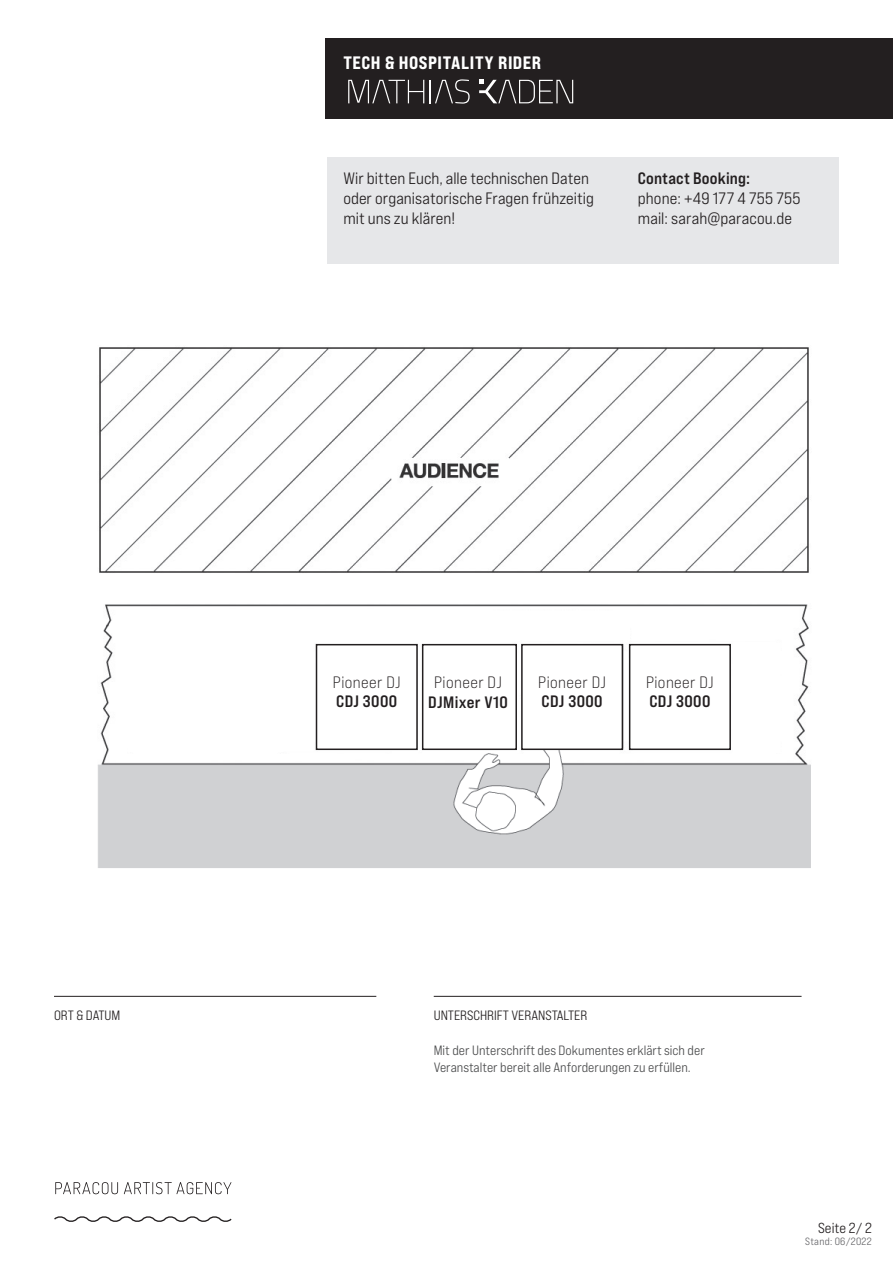
<style>
.page{position:relative;width:893px;height:1263px;background:#fff}
.page>*{position:absolute;margin:0;border:0;box-sizing:border-box;transform-origin:0 0}
.t1{font:18px "Bebas Neue Pro Exp Eb";letter-spacing:.03em;color:#fff}
.txt{font:16.5px/19.8px "Bebas Neue Pro Exp Md";letter-spacing:.005em;color:#231f20}
.t2{font:16.5px/19.8px "Bebas Neue Pro Exp Bd";letter-spacing:.025em;color:#231f20;text-align:center}
.t3{font:16.5px "Bebas Neue Pro Exp Bk";letter-spacing:.025em;color:#231f20}
.t4{font:14.55px "Bebas Neue Pro Exp Md";color:#231f20}
.t5{font:13.5px/16.2px "Bebas Neue Pro Exp Md";color:#4b4c4d}
.Paragraph_Style_2{font:13.5px "Bebas Neue Pro Exp Md";color:#231f20}
.txt-2{font:10.5px "Bebas Neue Pro Exp Md";letter-spacing:.025em;color:#636366}
.s1{font-family:"Bebas Neue Pro Exp Bk"}
</style>
<div class="page">
<img style="left:97px;top:347px;width:714px;height:521px">
<hr style="left:54px;top:996px;width:322px;height:1px;background:#231f20">
<hr style="left:434px;top:996px;width:367px;height:1px;background:#231f20">
<div style="left:327px;top:157px;width:512px;height:107px;background:#e6e7e9"></div>
<svg style="left:54px;top:1216px;width:178px;height:6px"></svg>
<svg style="left:55px;top:1182px;width:176px;height:12px"></svg>
<div style="left:325px;top:38px;width:568px;height:81px;background:#231f20"></div>
<svg style="left:348px;top:80px;width:76px;height:23px"></svg>
<svg style="left:430px;top:79px;width:40px;height:25px"></svg>
<svg style="left:479px;top:80px;width:94px;height:23px"></svg>
<div style="left:423px;top:645px;width:93px;height:104px;background:#fff"></div>
<div style="left:422px;top:644px;width:95px;height:106px;border:2px solid #231f20"></div>
<div style="left:316px;top:645px;width:101px;height:104px;background:#fff"></div>
<div style="left:316px;top:644px;width:102px;height:106px;border:2px solid #231f20"></div>
<div style="left:522px;top:645px;width:100px;height:104px;background:#fff"></div>
<div style="left:521px;top:644px;width:102px;height:106px;border:2px solid #231f20"></div>
<div style="left:630px;top:645px;width:100px;height:104px;background:#fff"></div>
<div style="left:629px;top:644px;width:102px;height:106px;border:2px solid #231f20"></div>
<p class="t1" style="left:343px;top:51px;width:199px">TECH &amp; HOSPITALITY RIDER</p>
<p class="txt" style="left:343px;top:169px;width:252px">Wir bitten Euch, alle technischen Daten oder organisatorische Fragen frühzeitig mit uns zu klären!</p>
<p class="t2" style="left:638px;top:169px;width:114px">Contact Booking:</p>
<p class="txt" style="left:638px;top:188px;width:164px">phone: +49 177 4 755 755</p>
<p class="txt" style="left:638px;top:208px;width:156px">mail: sarah@paracou.de</p>
<p class="t3" style="left:333px;top:672px;width:69px">Pioneer DJ</p>
<p class="t2" style="left:336px;top:691px;width:63px">CDJ 3000</p>
<p class="t2" style="left:428px;top:672px;width:81px"><span class="s1">Pioneer DJ<br></span>DJMixer V10</p>
<p class="t3" style="left:538px;top:672px;width:69px">Pioneer DJ</p>
<p class="t2" style="left:542px;top:691px;width:63px">CDJ 3000</p>
<p class="t3" style="left:646px;top:672px;width:69px">Pioneer DJ</p>
<p class="t2" style="left:649px;top:691px;width:63px">CDJ 3000</p>
<p class="Paragraph_Style_2" style="left:54px;top:1006px;width:68px">ORT &amp; DATUM</p>
<p class="Paragraph_Style_2" style="left:434px;top:1006px;width:155px">UNTERSCHRIFT VERANSTALTER</p>
<p class="t5" style="left:434px;top:1042px;width:273px">Mit der Unterschrift des Dokumentes erklärt sich der<br>Veranstalter bereit alle Anforderungen zu erfüllen.</p>
<p class="t4" style="left:818px;top:1219px;width:55px">Seite 2/ 2</p>
<p class="txt-2" style="left:805px;top:1235px;width:68px">Stand: 06/2022</p>
</div>
